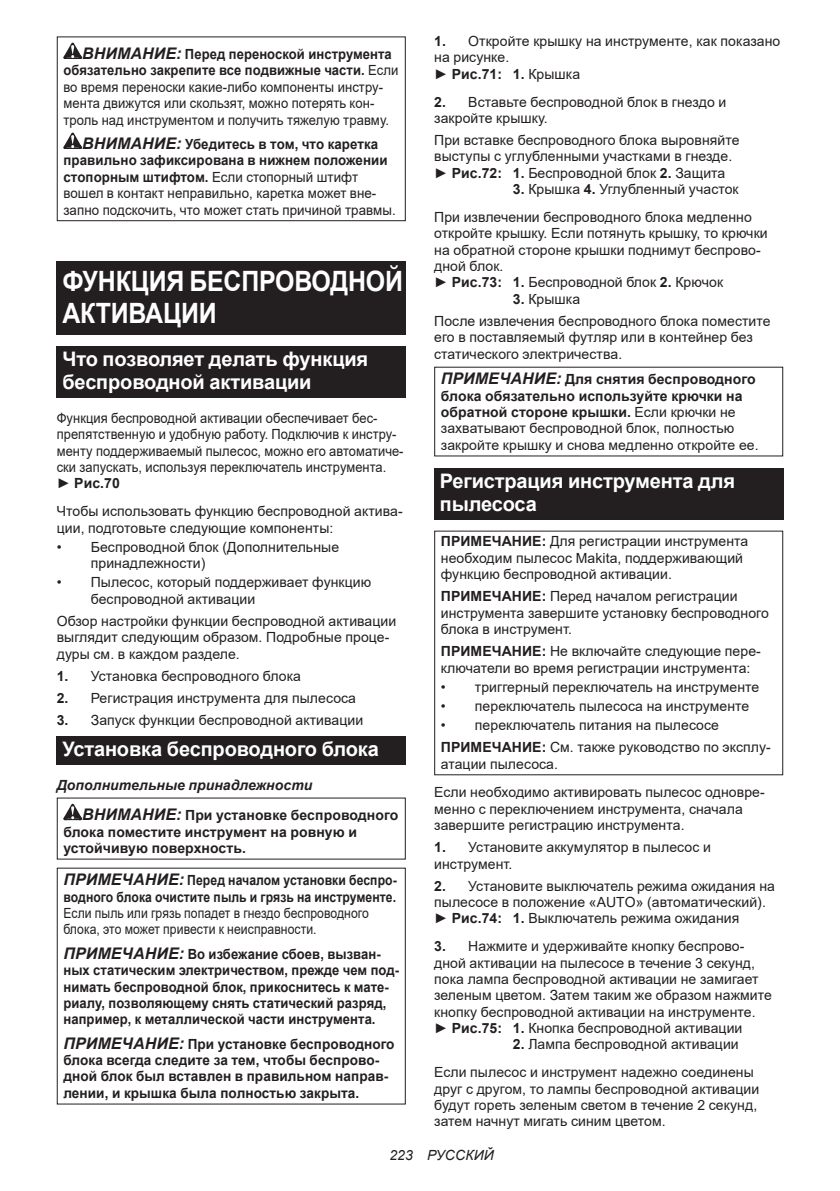
<style>
.page{position:relative;width:840px;height:1191px;background:#fff}
.page>*{position:absolute;margin:0;border:0;box-sizing:border-box;transform-origin:0 0}
.t1{font:700 28px/32.8px "Arial";letter-spacing:-.01em;color:#fff;scale:.89 1}
.t2{font:700 20px/23.4px "Arial";letter-spacing:-.01em;color:#fff}
.t3{font:14px/16.4px "Arial";letter-spacing:.005em;color:#231f20}
.t4{font:14px/16.4px "Arial";letter-spacing:.005em;color:#231f20;scale:.93 1}
.t5{font:700 14px/16.4px "Arial";letter-spacing:.005em;color:#231f20}
.t6{font:700 14px/16.4px "Arial";letter-spacing:.005em;color:#231f20;scale:.93 1}
.t7{font:14px/16.4px "Arial";letter-spacing:.005em;color:#231f20;scale:.95 1}
.t8{font:14px/16.4px "Arial";letter-spacing:.005em;color:#231f20;scale:.92 1}
.t9{font:700 14px/16.4px "Arial";letter-spacing:.005em;color:#231f20;scale:.87 1}
.t10{font:14px/16.4px "Arial";letter-spacing:.005em;color:#231f20;scale:.87 1}
.t11{font:italic 700 14px/30.6px "Arial";letter-spacing:.005em;color:#231f20}
.t12{font:italic 14px "Arial";letter-spacing:.005em;color:#231f20}
.s1{font-weight:700;font-style:italic;font-size:16px}
.s2{font-weight:700}
.s3{font-size:16px}
.s4{font-style:normal}
.s5{font-style:italic;font-size:16px}
</style>
<div class="page">
<svg style="left:63px;top:43px;width:19px;height:16px"></svg>
<svg style="left:63px;top:133px;width:19px;height:16px"></svg>
<div style="left:57px;top:36px;width:348px;height:185px;border:1px solid #231f20"></div>
<div style="left:57px;top:261px;width:348px;height:74px;background:#231f20"></div>
<div style="left:57px;top:346px;width:348px;height:52px;background:#231f20"></div>
<div style="left:57px;top:736px;width:348px;height:28px;background:#231f20"></div>
<svg style="left:63px;top:803px;width:19px;height:17px"></svg>
<div style="left:434px;top:468px;width:348px;height:52px;background:#231f20"></div>
<p class="t4" style="left:63px;top:46px;width:361px;text-indent:19px"><span class="s1">ВНИМАНИЕ:</span> <span class="s2">Перед переноской инструмента обязательно закрепите все подвижные части.</span> Если во время переноски какие-либо компоненты инстру&shy;мента движутся или скользят, можно потерять кон&shy;троль над инструментом и получить тяжелую травму.</p>
<p class="t7" style="left:63px;top:136px;width:351px;text-indent:19px"><span class="s1">ВНИМАНИЕ:</span> <span class="s2">Убедитесь в том, что каретка правильно зафиксирована в нижнем положении стопорным штифтом.</span> Если стопорный штифт вошел в контакт неправильно, каретка может вне&shy;запно подскочить, что может стать причиной травмы.</p>
<h1 class="t1" style="left:62px;top:265px;width:384px">ФУНКЦИЯ БЕСПРОВОДНОЙ<br>АКТИВАЦИИ</h1>
<h2 class="t2" style="left:62px;top:347px;width:307px">Что позволяет делать функция беспроводной активации</h2>
<p class="t8" style="left:57px;top:410px;width:378px">Функция беспроводной активации обеспечивает бес&shy;препятственную и удобную работу. Подключив к инстру&shy;менту поддерживаемый пылесос, можно его автоматиче&shy;ски запускать, используя переключатель инструмента. ► <span class="s2">Рис.70</span></p>
<p class="t3" style="left:57px;top:503px;width:347px">Чтобы использовать функцию беспроводной актива&shy;ции, подготовьте следующие компоненты:</p>
<p class="t3" style="left:91px;top:538px;width:250px;text-indent:-34px">• Беспроводной блок (Дополнительные принадлежности)</p>
<p class="t3" style="left:91px;top:574px;width:282px;text-indent:-34px">• Пылесос, который поддерживает функцию беспроводной активации</p>
<p class="t3" style="left:57px;top:612px;width:341px">Обзор настройки функции беспроводной активации выглядит следующим образом. Подробные проце&shy;дуры см. в каждом разделе.</p>
<p class="t3" style="left:57px;top:667px;width:245px"><span class="s2">1.</span> Установка беспроводного блока</p>
<p class="t3" style="left:57px;top:689px;width:301px"><span class="s2">2.</span> Регистрация инструмента для пылесоса</p>
<p class="t3" style="left:57px;top:711px;width:308px"><span class="s2">3.</span> Запуск функции беспроводной активации</p>
<h2 class="t2" style="left:62px;top:737px;width:318px">Установка беспроводного блока</h2>
<p class="t11" style="left:82px;top:769px;width:317px;text-indent:-25px">Дополнительные принадлежности<br><span class="s3">ВНИМАНИЕ:</span> <span class="s4">При установке беспроводного</span></p>
<p class="t5" style="left:63px;top:823px;width:295px">блока поместите инструмент на ровную и устойчивую поверхность.</p>
<p class="t9" style="left:63px;top:872px;width:384px"><span class="s5">ПРИМЕЧАНИЕ:</span> Перед началом установки беспро&shy;водного блока очистите пыль и грязь на инструменте.</p>
<p class="t10" style="left:63px;top:904px;width:352px">Если пыль или грязь попадет в гнездо беспроводного блока, это может привести к неисправности.</p>
<p class="t6" style="left:63px;top:945px;width:362px"><span class="s5">ПРИМЕЧАНИЕ:</span> Во избежание сбоев, вызван&shy;ных статическим электричеством, прежде чем под&shy;нимать беспроводной блок, прикоснитесь к мате&shy;риалу, позволяющему снять статический разряд, например, к металлической части инструмента.</p>
<p class="t5" style="left:63px;top:1035px;width:332px"><span class="s5">ПРИМЕЧАНИЕ:</span> При установке беспроводного блока всегда следите за тем, чтобы беспрово&shy;дной блок был вставлен в правильном направ&shy;лении, и крышка была полностью закрыта.</p>
<p class="t3" style="left:434px;top:33px;width:347px"><span class="s2">1.</span> Откройте крышку на инструменте, как показано на рисунке.<br>► <span class="s2">Рис.71: 1.</span> Крышка</p>
<p class="t3" style="left:434px;top:93px;width:293px"><span class="s2">2.</span> Вставьте беспроводной блок в гнездо и закройте крышку.</p>
<p class="t3" style="left:434px;top:132px;width:306px">При вставке беспроводного блока выровняйте выступы с углубленными участками в гнезде. ► <span class="s2">Рис.72: 1.</span> Беспроводной блок <span class="s2">2.</span> Защита</p>
<p class="t3" style="left:434px;top:175px;width:319px;line-height:27.8px;text-indent:79px"><span class="s2">3.</span> Крышка <span class="s2">4.</span> Углубленный участок<br>При извлечении беспроводного блока медленно</p>
<p class="t3" style="left:434px;top:225px;width:335px">откройте крышку. Если потянуть крышку, то крючки на обратной стороне крышки поднимут беспрово&shy;дной блок.<br>► <span class="s2">Рис.73: 1.</span> Беспроводной блок <span class="s2">2.</span> Крючок</p>
<p class="t3" style="left:434px;top:288px;width:338px;line-height:22px;text-indent:79px"><span class="s2">3.</span> Крышка<br>После извлечения беспроводного блока поместите</p>
<p class="t3" style="left:434px;top:329px;width:320px">его в поставляемый футляр или в контейнер без статического электричества.</p>
<p class="t3" style="left:440px;top:371px;width:319px"><span class="s1">ПРИМЕЧАНИЕ:</span> <span class="s2">Для снятия беспроводного блока обязательно используйте крючки на обратной стороне крышки.</span> Если крючки не захватывают беспроводной блок, полностью закройте крышку и снова медленно откройте ее.</p>
<h2 class="t2" style="left:439px;top:469px;width:296px">Регистрация инструмента для пылесоса</h2>
<p class="t3" style="left:440px;top:533px;width:309px"><span class="s2">ПРИМЕЧАНИЕ:</span> Для регистрации инструмента необходим пылесос Makita, поддерживающий функцию беспроводной активации.</p>
<p class="t3" style="left:440px;top:588px;width:329px"><span class="s2">ПРИМЕЧАНИЕ:</span> Перед началом регистрации инструмента завершите установку беспроводного блока в инструмент.</p>
<p class="t3" style="left:440px;top:643px;width:321px"><span class="s2">ПРИМЕЧАНИЕ:</span> Не включайте следующие пере&shy;ключатели во время регистрации инструмента:</p>
<p class="t3" style="left:440px;top:678px;width:320px">• триггерный переключатель на инструменте</p>
<p class="t3" style="left:440px;top:697px;width:310px">• переключатель пылесоса на инструменте</p>
<p class="t3" style="left:440px;top:714px;width:331px;line-height:22px">• переключатель питания на пылесосе<br><span class="s2">ПРИМЕЧАНИЕ:</span> См. также руководство по эксплу-</p>
<p class="t3" style="left:434px;top:749px;width:332px;line-height:28.8px;text-indent:7px">атации пылесоса.<br>Если необходимо активировать пылесос одновре-</p>
<p class="t3" style="left:434px;top:800px;width:310px">менно с переключением инструмента, сначала завершите регистрацию инструмента.</p>
<p class="t3" style="left:434px;top:839px;width:278px"><span class="s2">1.</span> Установите аккумулятор в пылесос и инструмент.</p>
<p class="t3" style="left:434px;top:877px;width:342px"><span class="s2">2.</span> Установите выключатель режима ожидания на пылесосе в положение «AUTO» (автоматический). ► <span class="s2">Рис.74: 1.</span> Выключатель режима ожидания</p>
<p class="t3" style="left:434px;top:938px;width:339px"><span class="s2">3.</span> Нажмите и удерживайте кнопку беспрово&shy;дной активации на пылесосе в течение 3 секунд, пока лампа беспроводной активации не замигает зеленым цветом. Затем таким же образом нажмите кнопку беспроводной активации на инструменте. ► <span class="s2">Рис.75: 1.</span> Кнопка беспроводной активации</p>
<p class="t3" style="left:434px;top:1030px;width:321px;line-height:27.8px;text-indent:79px"><span class="s2">2.</span> Лампа беспроводной активации<br>Если пылесос и инструмент надежно соединены</p>
<p class="t3" style="left:434px;top:1080px;width:326px">друг с другом, то лампы беспроводной активации будут гореть зеленым светом в течение 2 секунд, затем начнут мигать синим цветом.</p>
<p class="t12" style="left:389px;top:1146px;width:106px">223 РУССКИЙ</p>
</div>
